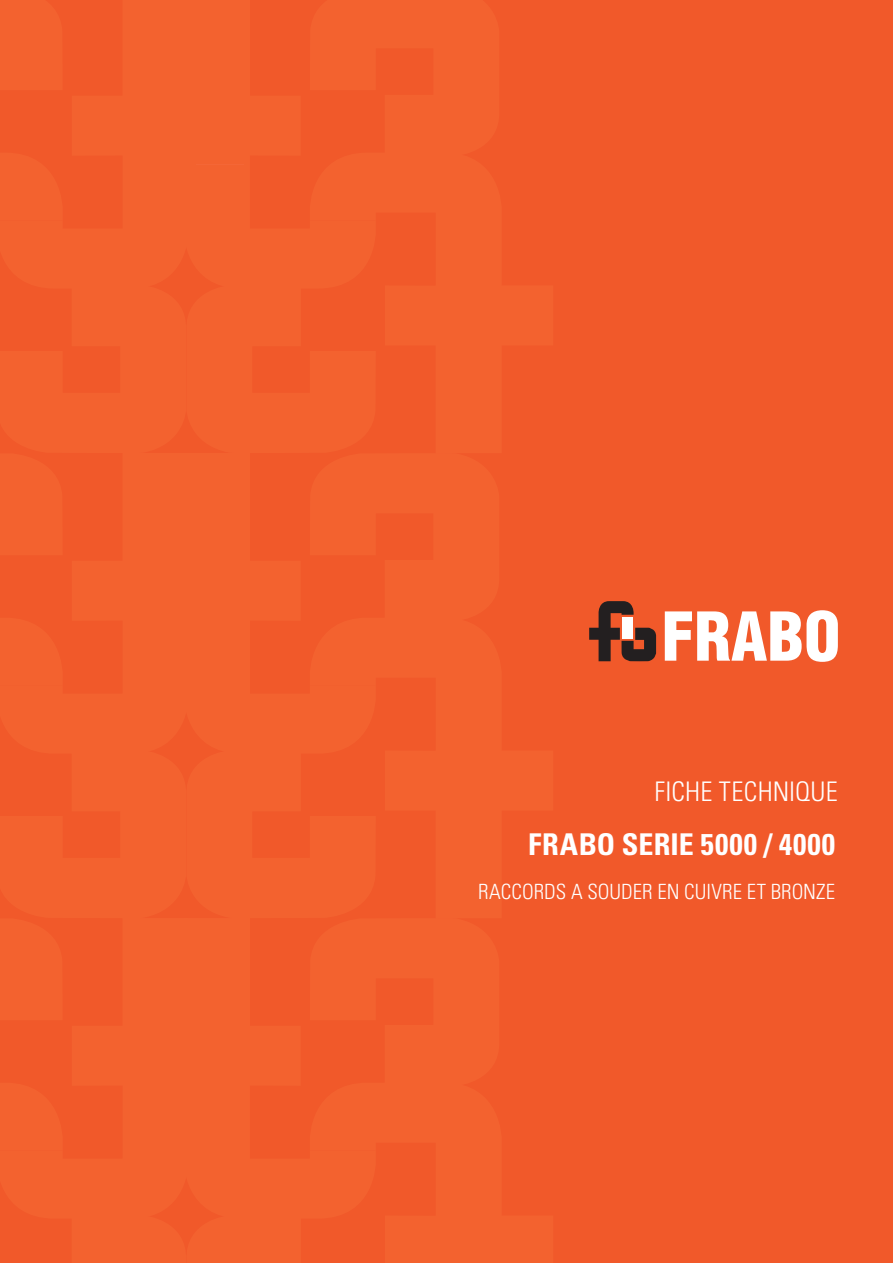
<style>
.page{position:relative;width:893px;height:1263px;background:#f1592a}
.page>*{position:absolute;margin:0;border:0;box-sizing:border-box;transform-origin:0 0}
.TITOLONE{font:700 condensed 30px "Univers LT Std";letter-spacing:.025em;color:#fff}
.TITOLONE-2{font:300 condensed 27px "Univers LT Std";letter-spacing:.01em;color:#fff}
.TITOLONE-3{font:300 condensed 21px "Univers LT Std";color:#fff}
</style>
<div class="page">
<svg style="left:589px;top:601px;width:67px;height:60px"></svg>
<svg style="left:665px;top:610px;width:173px;height:52px"></svg>
<div style="left:622px;top:617px;width:11px;height:21px;background:#fff"></div>
<p class="TITOLONE-2" style="left:654px;top:775px;width:185px">FICHE TECHNIQUE</p>
<p class="TITOLONE" style="left:528px;top:826px;width:308px">FRABO SERIE 5000 / 4000</p>
<p class="TITOLONE-3" style="left:478px;top:879px;width:358px">RACCORDS A SOUDER EN CUIVRE ET BRONZE</p>
</div>
